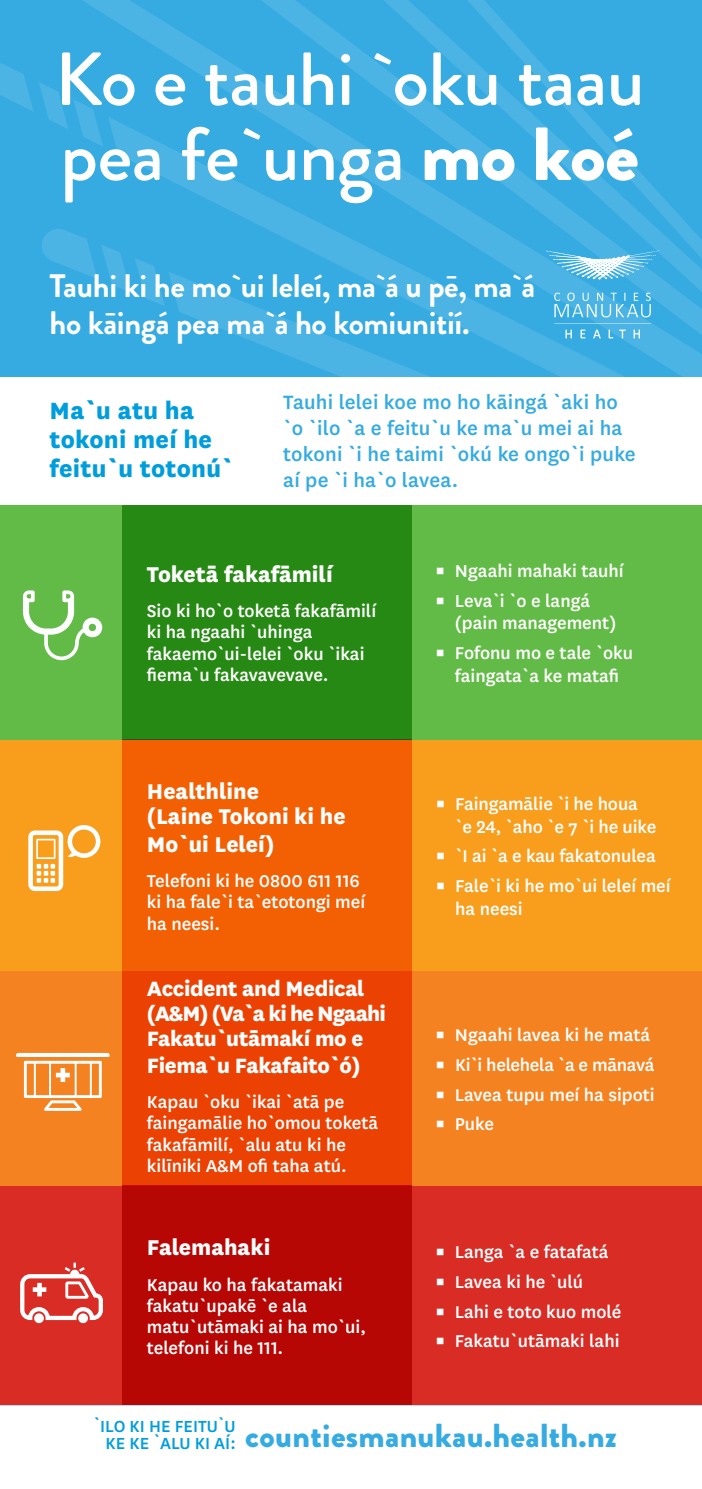
<style>
.page{position:relative;width:702px;height:1489px;background:#fff}
.page>*{position:absolute;margin:0;border:0;box-sizing:border-box;transform-origin:0 0}
.t1{font:500 75px/75px "Brandon Grotesque";letter-spacing:-.01em;color:#fff}
.t2{font:900 33.25px "Brandon Grotesque";letter-spacing:.01em;color:#35abe1}
.t3{font:700 32.5px/37.5px "Brandon Grotesque";letter-spacing:-.01em;color:#fff}
.t4{font:800 27.5px/28.8px "National";letter-spacing:.01em;color:#009ddc}
.t5{font:800 25px/25px "National";color:#fff}
.t6{font:800 24.25px/25.5px "National";letter-spacing:-.015em;color:#fff}
.t7{font:500 22.5px/26.2px "National";letter-spacing:.01em;color:#35abe1}
.t8{font:500 20px/21.2px "National";color:#fff}
.t9{font:500 18.75px/17.5px "National";color:#009ddc;text-align:right}
.s1{font-weight:900}
.s2{font-weight:600}
</style>
<div class="page">
<svg style="left:0;top:63px;width:24px;height:84px;background:#3daee2"></svg>
<svg style="left:24px;top:0;width:678px;height:377px;background:#3bade1"></svg>
<div style="left:0;top:739px;width:702px;height:231px;background:#f99d1c"></div>
<div style="left:0;top:1185px;width:702px;height:219px;background:#d82c25"></div>
<div style="left:0;top:970px;width:702px;height:215px;background:#f58220"></div>
<div style="left:0;top:505px;width:702px;height:234px;background:#62bb46"></div>
<div style="left:123px;top:739px;width:289px;height:231px;background:#f36003"></div>
<div style="left:123px;top:1185px;width:289px;height:219px;background:#b60705"></div>
<div style="left:123px;top:970px;width:289px;height:215px;background:#eb4204"></div>
<div style="left:123px;top:505px;width:289px;height:234px;background:#258913"></div>
<svg style="left:554px;top:292px;width:96px;height:25px;background:#65bee7"></svg>
<svg style="left:554px;top:323px;width:97px;height:15px"></svg>
<svg style="left:546px;top:250px;width:113px;height:29px;background:#73c4e9"></svg>
<svg style="left:0;top:1405px;width:702px;height:1px"></svg>
<svg style="left:23px;top:590px;width:79px;height:70px"></svg>
<div style="left:34px;top:1313px;width:10px;height:9px;background:#fff;border-radius:50%"></div>
<div style="left:78px;top:1313px;width:10px;height:9px;background:#fff;border-radius:50%"></div>
<svg style="left:20px;top:1262px;width:83px;height:58px"></svg>
<svg style="left:16px;top:1052px;width:94px;height:5px"></svg>
<svg style="left:24px;top:1060px;width:78px;height:50px"></svg>
<svg style="left:28px;top:825px;width:72px;height:66px"></svg>
<h1 class="t1" style="left:54px;top:43px;width:591px">Ko e tauhi `oku taau pea fe`unga <span class="s1">mo koé</span></h1>
<h3 class="t3" style="left:50px;top:267px;width:487px">Tauhi ki he mo`ui leleí, ma`á u pē, ma`á ho kāingá pea ma`á ho komiunitií.</h3>
<h3 class="t4" style="left:50px;top:394px;width:185px">Ma`u atu ha tokoni meí he feitu`u totonú`</h3>
<p class="t7" style="left:283px;top:387px;width:354px">Tauhi lelei koe mo ho kāingá `aki ho `o `ilo `a e feitu`u ke ma`u mei ai ha tokoni `i he taimi `okú ke ongo`i puke aí pe `i ha`o lavea.</p>
<p class="t5" style="left:147px;top:559px;width:187px">Toketā fakafāmilí</p>
<p class="t8" style="left:147px;top:599px;width:231px">Sio ki ho`o toketā fakafāmilí ki ha ngaahi `uhinga fakaemo`ui-lelei `oku `ikai fiema`u fakavavevave.</p>
<p class="t5" style="left:147px;top:777px;width:200px">Healthline<br>(Laine Tokoni ki he</p>
<p class="t5" style="left:147px;top:829px;width:129px">Mo`ui Leleí)</p>
<p class="t8" style="left:147px;top:869px;width:220px">Telefoni ki he 0800 611 116 ki ha fale`i ta`etotongi meí ha neesi.</p>
<p class="t6" style="left:147px;top:974px;width:240px">Accident and Medical (A&amp;M) (Va`a ki he Ngaahi<br>Fakatu`utāmakí mo e<br>Fiema`u Fakafaito`ó)</p>
<p class="t8" style="left:147px;top:1090px;width:233px">Kapau `oku `ikai `atā pe faingamālie ho`omou toketā fakafāmilí, `alu atu ki he kilīniki A&amp;M ofi taha atú.</p>
<p class="t5" style="left:147px;top:1232px;width:125px">Falemahaki</p>
<p class="t8" style="left:147px;top:1272px;width:221px">Kapau ko ha fakatamaki fakatu`upakē `e ala matu`utāmaki ai ha mo`ui, telefoni ki he 111.</p>
<p class="t8" style="left:435px;top:559px;width:190px"><span class="s2">▪</span> Ngaahi mahaki tauhí</p>
<p class="t8" style="left:455px;top:588px;width:163px;line-height:22.5px;text-indent:-19px"><span class="s2">▪</span> Leva`i `o e langá (pain management)</p>
<p class="t8" style="left:435px;top:640px;width:199px;line-height:22.5px;text-align:center"><span class="s2">▪</span> Fofonu mo e tale `oku faingata`a ke matafi</p>
<p class="t8" style="left:455px;top:791px;width:203px;line-height:22.5px;text-indent:-19px"><span class="s2">▪</span> Faingamālie `i he houa `e 24, `aho `e 7 `i he uike</p>
<p class="t8" style="left:435px;top:844px;width:221px"><span class="s2">▪</span> `I ai `a e kau fakatonulea</p>
<p class="t8" style="left:455px;top:873px;width:217px;line-height:22.5px;text-indent:-19px"><span class="s2">▪</span> Fale`i ki he mo`ui leleí meí ha neesi</p>
<p class="t8" style="left:435px;top:1023px;width:216px"><span class="s2">▪</span> Ngaahi lavea ki he matá</p>
<p class="t8" style="left:435px;top:1053px;width:220px"><span class="s2">▪</span> Ki`i helehela `a e mānavá</p>
<p class="t8" style="left:435px;top:1082px;width:221px"><span class="s2">▪</span> Lavea tupu meí ha sipoti</p>
<p class="t8" style="left:435px;top:1112px;width:60px"><span class="s2">▪</span> Puke</p>
<p class="t8" style="left:435px;top:1240px;width:175px"><span class="s2">▪</span> Langa `a e fatafatá</p>
<p class="t8" style="left:435px;top:1269px;width:149px"><span class="s2">▪</span> Lavea ki he `ulú</p>
<p class="t8" style="left:435px;top:1299px;width:187px"><span class="s2">▪</span> Lahi e toto kuo molé</p>
<p class="t8" style="left:435px;top:1328px;width:186px"><span class="s2">▪</span> Fakatu`utāmaki lahi</p>
<p class="t9" style="left:93px;top:1415px;width:144px">`ILO KI HE FEITU`U<br>KE KE `ALU KI AÍ:</p>
<h2 class="t2" style="left:245px;top:1411px;width:373px">countiesmanukau.health.nz</h2>
</div>
